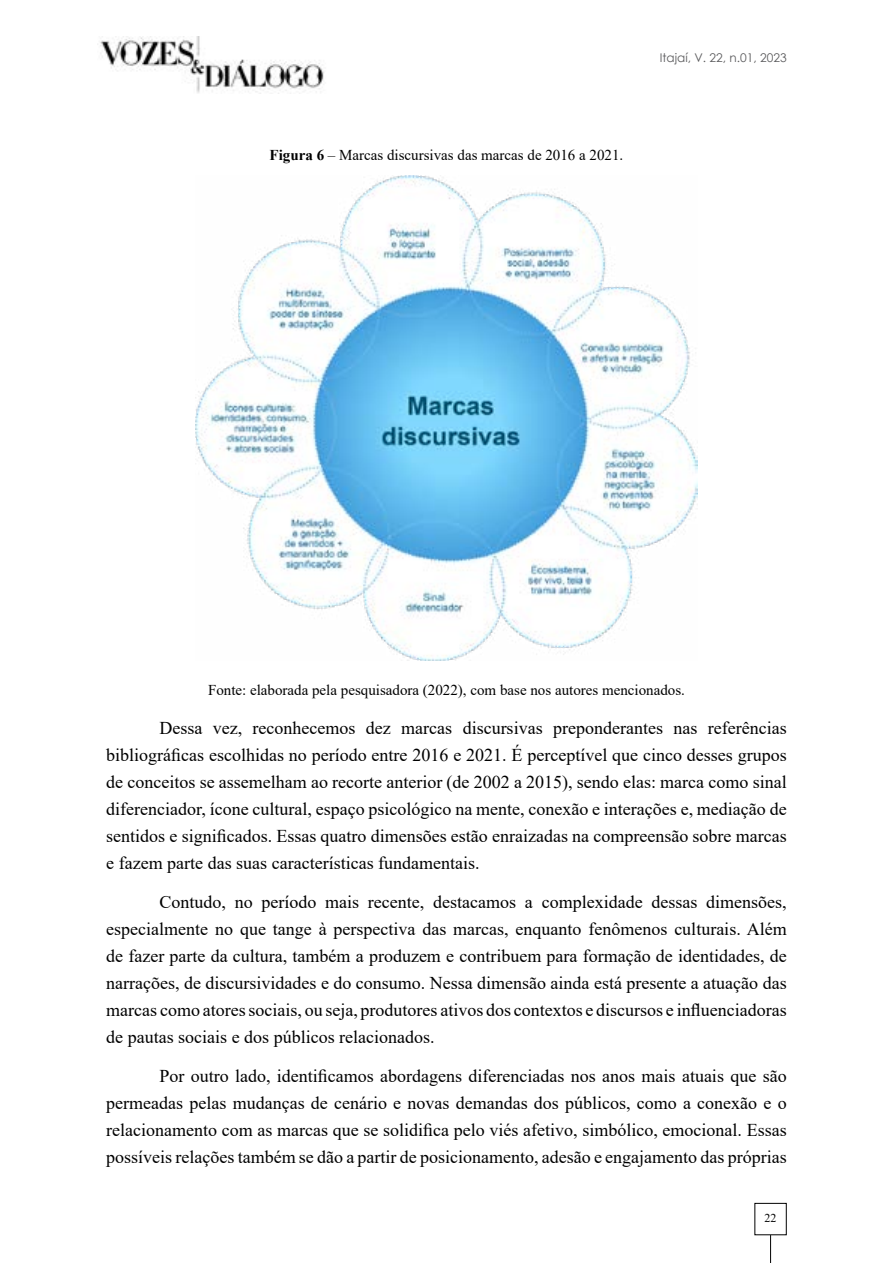
<style>
.page{position:relative;width:893px;height:1263px;background:#fff}
.page>*{position:absolute;margin:0;border:0;box-sizing:border-box;transform-origin:0 0}
.t1{font:18px/27px "Times New Roman";color:#000;text-align:justify}
.t2{font:15px "Times New Roman";color:#000}
.t3{font:12px "Century Gothic";color:#5a5a5c}
.t4{font:12px "Times New Roman";color:#000}
.s1{font-weight:700}
</style>
<div class="page">
<img style="left:100px;top:36px;width:224px;height:57px">
<div style="left:755px;top:1203px;width:32px;height:32px;border:1px solid #000"></div>
<svg style="left:770px;top:1235px;width:1px;height:28px"></svg>
<img style="left:196px;top:175px;width:501px;height:486px">
<p class="t2" style="left:270px;top:144px;width:355px"><span class="s1">Figura 6</span> – Marcas discursivas das marcas de 2016 a 2021.</p>
<p class="t3" style="left:660px;top:50px;width:128px">Itajaí, V. 22, n.01, 2023</p>
<p class="t2" style="left:208px;top:679px;width:478px">Fonte: elaborada pela pesquisadora (2022), com base nos autores mencionados.</p>
<p class="t1" style="left:106px;top:714px;width:682px;text-indent:53px">Dessa vez, reconhecemos dez marcas discursivas preponderantes nas referências bibliográficas escolhidas no período entre 2016 e 2021. É perceptível que cinco desses grupos de conceitos se assemelham ao recorte anterior (de 2002 a 2015), sendo elas: marca como sinal diferenciador, ícone cultural, espaço psicológico na mente, conexão e interações e, mediação de sentidos e significados. Essas quatro dimensões estão enraizadas na compreensão sobre marcas e fazem parte das suas características fundamentais.</p>
<p class="t1" style="left:106px;top:888px;width:682px;text-indent:53px">Contudo, no período mais recente, destacamos a complexidade dessas dimensões, especialmente no que tange à perspectiva das marcas, enquanto fenômenos culturais. Além de fazer parte da cultura, também a produzem e contribuem para formação de identidades, de narrações, de discursividades e do consumo. Nessa dimensão ainda está presente a atuação das marcas como atores sociais, ou seja, produtores ativos dos contextos e discursos e influenciadoras de pautas sociais e dos públicos relacionados.</p>
<p class="t1" style="left:106px;top:1062px;width:682px;text-indent:53px">Por outro lado, identificamos abordagens diferenciadas nos anos mais atuais que são permeadas pelas mudanças de cenário e novas demandas dos públicos, como a conexão e o relacionamento com as marcas que se solidifica pelo viés afetivo, simbólico, emocional. Essas possíveis relações também se dão a partir de posicionamento, adesão e engajamento das próprias</p>
<p class="t4" style="left:764px;top:1210px;width:13px">22</p>
</div>
